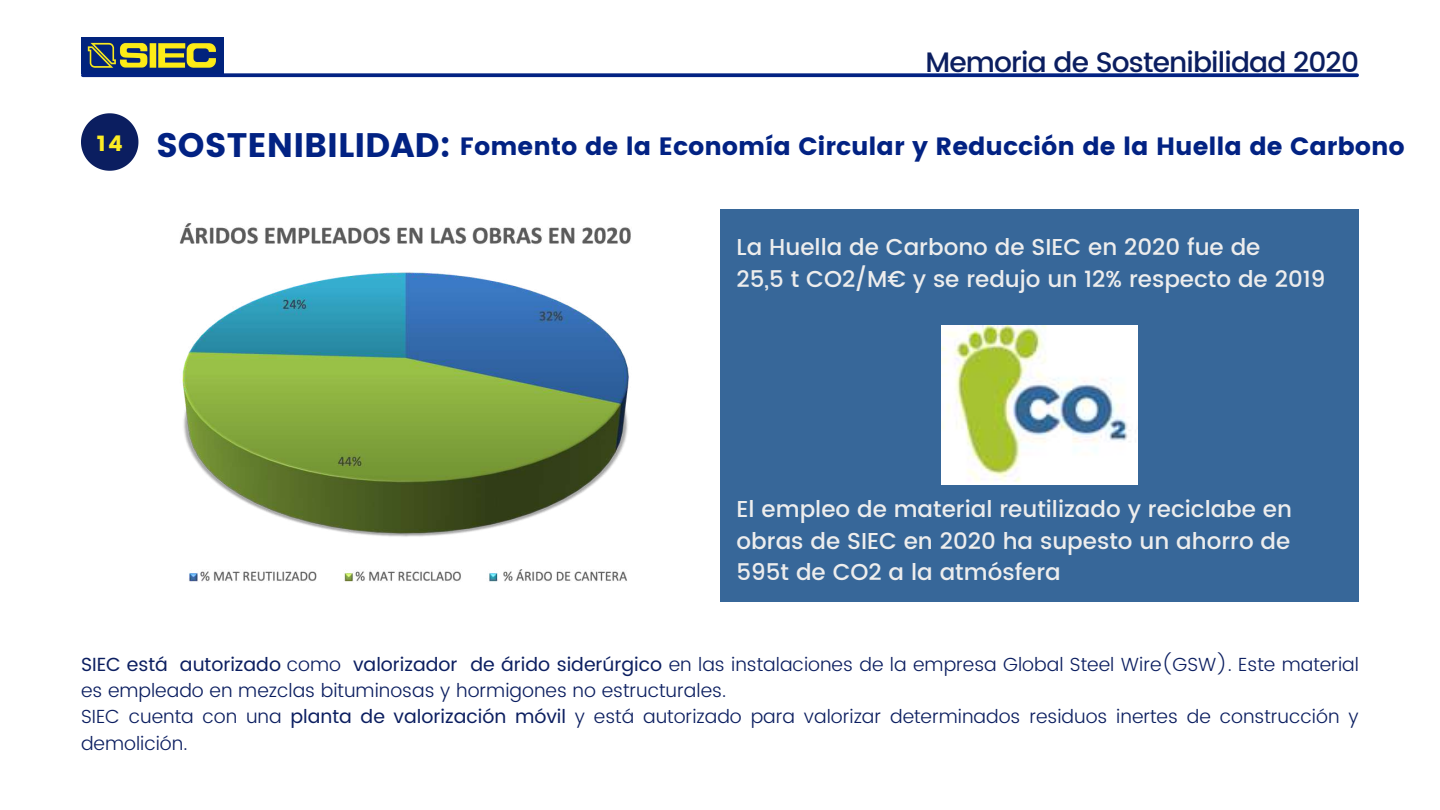
<style>
.page{position:relative;width:1440px;height:810px;background:#fff}
.page>*{position:absolute;margin:0;border:0;box-sizing:border-box;transform-origin:0 0}
.t1{font:34px "Poppins";color:#022283}
.t2{font:500 28.1px "Poppins";letter-spacing:-.03em;color:#0b1e60}
.t3{font:25px "Poppins";color:#022283}
.t4{font:500 23px/31.5px "Poppins";color:#ededed}
.t5{font:300 19px/26.2px "Poppins";color:#0b1e60}
.s1{font-weight:400}
</style>
<div class="page">
<img style="left:81px;top:38px;width:143px;height:36px">
<svg style="left:83px;top:73px;width:1274px;height:4px;background:#15328c"></svg>
<svg style="left:81px;top:113px;width:57px;height:58px"></svg>
<img style="left:179px;top:223px;width:452px;height:359px">
<div style="left:720px;top:209px;width:639px;height:392px;background:#376799"></div>
<img style="left:942px;top:325px;width:196px;height:160px">
<h2 class="t2" style="left:926px;top:46px;width:435px">Memoria de Sostenibilidad 2020</h2>
<h1 class="t1" style="left:97px;top:125px;width:355px"><sup>14</sup> SOSTENIBILIDAD:</h1>
<h3 class="t3" style="left:460px;top:132px;width:947px">Fomento de la Economía Circular y Reducción de la Huella de Carbono</h3>
<p class="t4" style="left:737px;top:232px;width:590px">La Huella de Carbono de SIEC en 2020 fue de<br>25,5 t CO2/M€ y se redujo un 12% respecto de 2019</p>
<p class="t4" style="left:737px;top:493px;width:557px;text-align:justify">El empleo de material reutilizado y reciclabe en obras de SIEC en 2020 ha supesto un ahorro de 595t de CO2 a la atmósfera</p>
<p class="t5" style="left:81px;top:651px;width:1279px"><span class="s1">SIEC está autorizado</span> como <span class="s1">valorizador de árido siderúrgico</span> en las instalaciones de la empresa Global Steel Wire(GSW). Este material es empleado en mezclas bituminosas y hormigones no estructurales.<br>SIEC cuenta con una <span class="s1">planta de valorización móvil</span> y está autorizado para valorizar determinados residuos inertes de construcción y demolición.</p>
</div>
